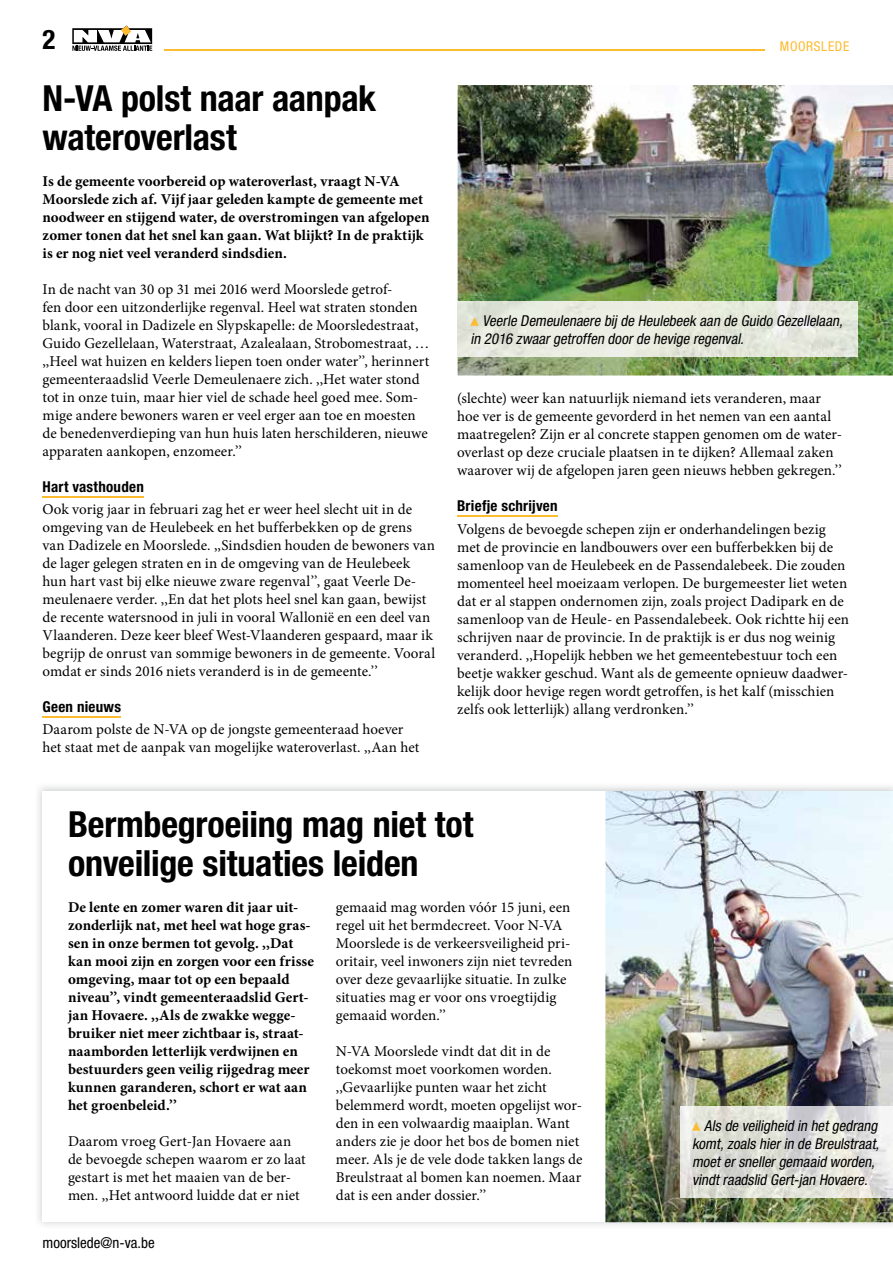
<style>
.page{position:relative;width:893px;height:1263px;background:#fff}
.page>*{position:absolute;margin:0;border:0;box-sizing:border-box;transform-origin:0 0}
.t1{font:700 condensed 36px/39px "Helvetica Neue LT Std";letter-spacing:-.005em;color:#000}
.t2{font:700 condensed 27px "Helvetica Neue LT Std";color:#000}
.t3{font:15px/18px "Minion Pro";color:#000}
.t4{font:700 15px/18px "Minion Pro";color:#000}
.t5{font:italic condensed 15px/18px "Helvetica Neue LT Std";color:#000}
.t6{font:700 condensed 15px "Helvetica Neue LT Std";letter-spacing:.015em;color:#000}
.t7{font:condensed 15px "Helvetica Neue LT Std";color:#000}
.t8{font:condensed 13.5px "Helvetica Neue LT Std";letter-spacing:.045em;color:#fdbb30}
</style>
<div class="page">
<img style="left:38px;top:786px;width:855px;height:440px">
<div style="left:43px;top:791px;width:850px;height:430px;background:#fff"></div>
<hr style="left:43px;top:496px;width:101px;height:1px;background:#fdbb30">
<hr style="left:43px;top:716px;width:78px;height:2px;background:#fdbb30">
<hr style="left:457px;top:516px;width:100px;height:1px;background:#fdbb30">
<img style="left:458px;top:85px;width:435px;height:290px">
<img style="left:605px;top:791px;width:288px;height:431px">
<img style="left:458px;top:302px;width:399px;height:55px">
<svg style="left:470px;top:317px;width:9px;height:9px"></svg>
<img style="left:681px;top:1107px;width:212px;height:91px">
<svg style="left:692px;top:1122px;width:8px;height:9px"></svg>
<svg style="left:72px;top:26px;width:80px;height:25px"></svg>
<hr style="left:164px;top:50px;width:601px;height:1px;background:#fdbb30">
<h2 class="t2" style="left:43px;top:23px;width:14px">2</h2>
<p class="t8" style="left:780px;top:38px;width:71px">MOORSLEDE</p>
<h1 class="t1" style="left:43px;top:78px;width:335px">N-VA polst naar aanpak wateroverlast</h1>
<p class="t4" style="left:43px;top:172px;width:389px">Is de gemeente voorbereid op wateroverlast, vraagt N-VA Moorslede zich af. Vijf jaar geleden kampte de gemeente met noodweer en stijgend water, de overstromingen van afgelopen zomer tonen dat het snel kan gaan. Wat blijkt? In de praktijk is er nog niet veel veranderd sindsdien.</p>
<p class="t3" style="left:43px;top:280px;width:388px">In de nacht van 30 op 31 mei 2016 werd Moorslede getrof-<br>fen door een uitzonderlijke regenval. Heel wat straten stonden blank, vooral in Dadizele en Slypskapelle: de Moorsledestraat, Guido Gezellelaan, Waterstraat, Azalealaan, Strobomestraat, … ,,Heel wat huizen en kelders liepen toen onder water’’, herinnert gemeenteraadslid Veerle Demeulenaere zich. ,,Het water stond tot in onze tuin, maar hier viel de schade heel goed mee. Som&shy;mige andere bewoners waren er veel erger aan toe en moesten de benedenverdieping van hun huis laten herschilderen, nieuwe apparaten aankopen, enzomeer.’’</p>
<p class="t6" style="left:43px;top:477px;width:103px">Hart vasthouden</p>
<p class="t3" style="left:43px;top:500px;width:394px">Ook vorig jaar in februari zag het er weer heel slecht uit in de omgeving van de Heulebeek en het bufferbekken op de grens van Dadizele en Moorslede. ,,Sindsdien houden de bewoners van de lager gelegen straten en in de omgeving van de Heulebeek hun hart vast bij elke nieuwe zware regenval’’, gaat Veerle De&shy;meulenaere verder. ,,En dat het plots heel snel kan gaan, bewijst de recente watersnood in juli in vooral Wallonië en een deel van Vlaanderen. Deze keer bleef West-Vlaanderen gespaard, maar ik begrijp de onrust van sommige bewoners in de gemeente. Vooral omdat er sinds 2016 niets veranderd is in de gemeente.’’</p>
<p class="t6" style="left:43px;top:698px;width:80px">Geen nieuws</p>
<p class="t3" style="left:43px;top:721px;width:378px">Daarom polste de N-VA op de jongste gemeenteraad hoever het staat met de aanpak van mogelijke wateroverlast. ,,Aan het</p>
<p class="t5" style="left:470px;top:311px;width:377px;text-indent:12px">Veerle Demeulenaere bij de Heulebeek aan de Guido Gezellelaan, in 2016 zwaargetroffen doorde hevige regenval.</p>
<p class="t3" style="left:457px;top:390px;width:387px">(slechte) weer kan natuurlijk niemand iets veranderen, maar hoe ver is de gemeente gevorderd in het nemen van een aantal maatregelen? Zijn er al concrete stappen genomen om de water&shy;overlast op deze cruciale plaatsen in te dijken? Allemaal zaken waarover wij de afgelopen jaren geen nieuws hebben gekregen.’’</p>
<p class="t6" style="left:457px;top:497px;width:102px">Briefje schrijven</p>
<p class="t3" style="left:457px;top:520px;width:393px">Volgens de bevoegde schepen zijn er onderhandelingen bezig met de provincie en landbouwers over een bufferbekken bij de samenloop van de Heulebeek en de Passendalebeek. Die zouden momenteel heel moeizaam verlopen. De burgemeester liet weten dat er al stappen ondernomen zijn, zoals project Dadipark en de samenloop van de Heule- en Passendalebeek. Ook richtte hij een schrijven naar de provincie. In de praktijk is er dus nog weinig veranderd. ,,Hopelijk hebben we het gemeentebestuur toch een beetje wakker geschud. Want als de gemeente opnieuw daadwer&shy;kelijk door hevige regen wordt getroffen, is het kalf (misschien zelfs ook letterlijk) allang verdronken.’’</p>
<h1 class="t1" style="left:68px;top:804px;width:407px">Bermbegroeiing mag niet tot onveilige situaties leiden</h1>
<p class="t4" style="left:68px;top:898px;width:247px">De lente en zomer waren dit jaar uit&shy;zonderlijk nat, met heel wat hoge gras&shy;sen in onze bermen tot gevolg. ,,Dat kan mooi zijn en zorgen voor een frisse omgeving, maar tot op een bepaald niveau’’, vindt gemeenteraadslid Gert&shy;jan Hovaere. ,,Als de zwakke wegge&shy;bruiker niet meer zichtbaar is, straat&shy;naamborden letterlijk verdwijnen en bestuurders geen veilig rijgedrag meer kunnen garanderen, schort er wat aan het groenbeleid.’’</p>
<p class="t3" style="left:68px;top:1132px;width:239px">Daarom vroeg Gert-Jan Hovaere aan de bevoegde schepen waarom er zo laat gestart is met het maaien van de ber&shy;men. ,,Het antwoord luidde dat er niet</p>
<p class="t3" style="left:336px;top:898px;width:238px">gemaaid mag worden vóór 15 juni, een regel uit het bermdecreet. Voor N-VA Moorslede is de verkeersveiligheid pri&shy;oritair, veel inwoners zijn niet tevreden over deze gevaarlijke situatie. In zulke situaties mag er voor ons vroegtijdig gemaaid worden.’’</p>
<p class="t3" style="left:336px;top:1042px;width:248px">N-VA Moorslede vindt dat dit in de toekomst moet voorkomen worden. ,,Gevaarlijke punten waar het zicht belemmerd wordt, moeten opgelijst wor&shy;den in een volwaardig maaiplan. Want anders zie je door het bos de bomen niet meer. Als je de vele dode takken langs de Breulstraat al bomen kan noemen. Maar dat is een ander dossier.’’</p>
<p class="t7" style="left:43px;top:1234px;width:114px">moorslede@n-va.be</p>
<p class="t5" style="left:692px;top:1116px;width:192px;text-indent:12px">Als de veiligheid in hetgedrang komt,zoals hierin de Breulstraat, moetersnellergemaaid worden, vindtraadslid Gert-jan Hovaere.</p>
</div>
